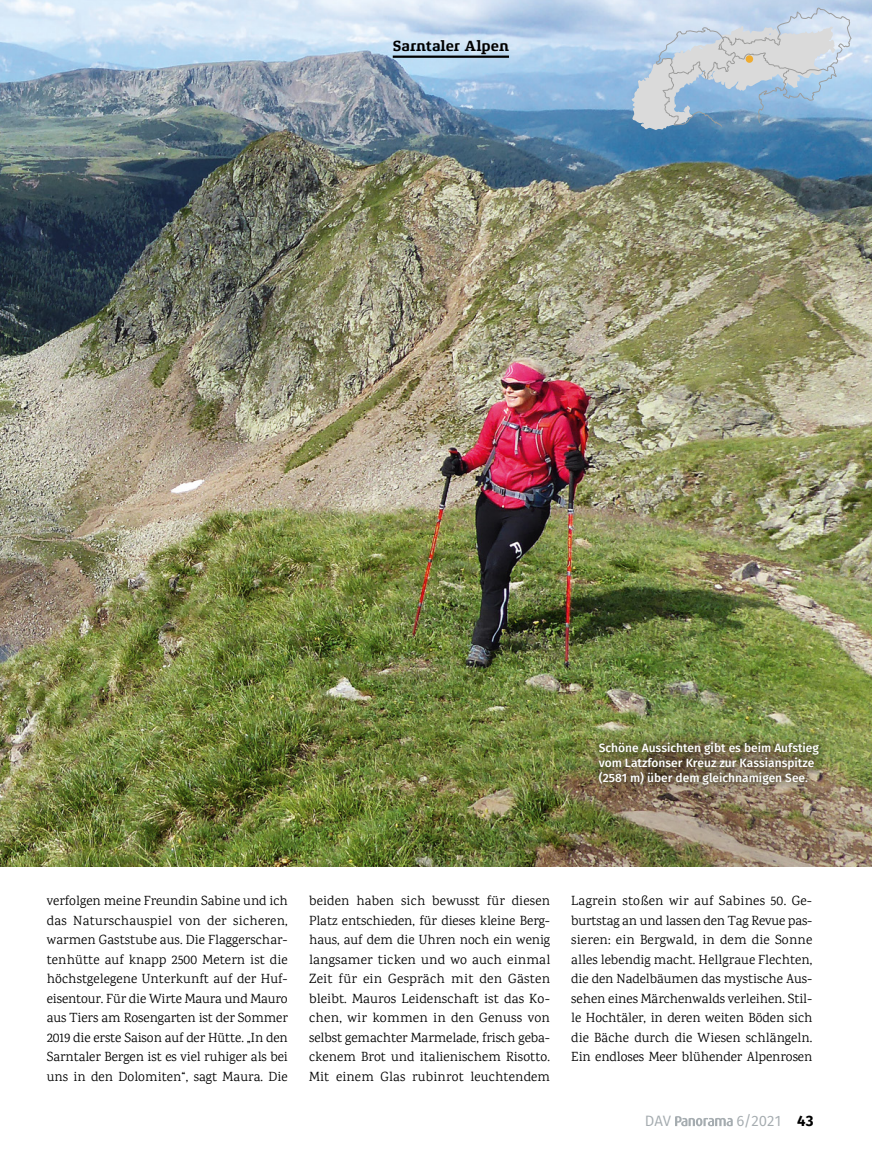
<style>
.page{position:relative;width:872px;height:1149px;background:#fff}
.page>*{position:absolute;margin:0;border:0;box-sizing:border-box;transform-origin:0 0}
.t1{font:700 15px "Xenois Slab Pro";letter-spacing:-.005em;color:#000}
.t2{font:15px "Fira Sans";color:#a5acb0}
.t3{font:13.5px/19.5px "Karma";letter-spacing:.01em;color:#000;text-align:justify}
.t4{font:500 12px/15px "Fira Sans";color:#fff}
.s1{font-weight:700;color:#000}
</style>
<div class="page">
<img style="left:0;top:0;width:872px;height:866px">
<div style="left:590px;top:733px;width:237px;height:59px;background:#31321b;opacity:.78"></div>
<svg style="left:631px;top:7px;width:221px;height:134px"></svg>
<div style="left:745px;top:55px;width:8px;height:8px;background:#eeac31;border-radius:50%"></div>
<svg style="left:675px;top:1116px;width:57px;height:9px"></svg>
<hr style="left:393px;top:56px;width:116px;height:2px;background:#000">
<p class="t1" style="left:393px;top:38px;width:118px">Sarntaler Alpen</p>
<p class="t4" style="left:599px;top:739px;width:222px">Schöne Aussichten gibt es beim Aufstieg vom Latzfonser Kreuz zur Kassianspitze (2581 m) über dem gleichnamigen See.</p>
<p class="t3" style="left:47px;top:890px;width:243px">verfolgen meine Freundin Sabine und ich das Naturschauspiel von der sicheren, warmen Gaststube aus. Die Flaggerschar&shy;tenhütte auf knapp 2500 Metern ist die höchstgelegene Unterkunft auf der Huf&shy;eisentour. Für die Wirte Maura und Mauro aus Tiers am Rosengarten ist der Sommer 2019 die erste Saison auf der Hütte. „In den Sarntaler Bergen ist es viel ruhiger als bei uns in den Dolomiten“, sagt Maura. Die</p>
<p class="t3" style="left:309px;top:890px;width:243px">beiden haben sich bewusst für diesen Platz entschieden, für dieses kleine Berg&shy;haus, auf dem die Uhren noch ein wenig langsamer ticken und wo auch einmal Zeit für ein Gespräch mit den Gästen bleibt. Mauros Leidenschaft ist das Ko&shy;chen, wir kommen in den Genuss von selbst gemachter Marmelade, frisch geba&shy;ckenem Brot und italienischem Risotto.<br>Mit einem Glas rubinrot leuchtendem</p>
<p class="t3" style="left:571px;top:890px;width:243px">Lagrein stoßen wir auf Sabines 50. Ge&shy;burtstag an und lassen den Tag Revue pas&shy;sieren: ein Bergwald, in dem die Sonne alles lebendig macht. Hellgraue Flechten, die den Nadelbäumen das mystische Aus&shy;sehen eines Märchenwalds verleihen. Stil&shy;le Hochtäler, in deren weiten Böden sich die Bäche durch die Wiesen schlängeln.<br>Ein endloses Meer blühender Alpenrosen</p>
<p class="t2" style="left:645px;top:1109px;width:28px">DAV</p>
<p class="t2" style="left:736px;top:1109px;width:78px">6/2021 <span class="s1">43</span></p>
</div>
